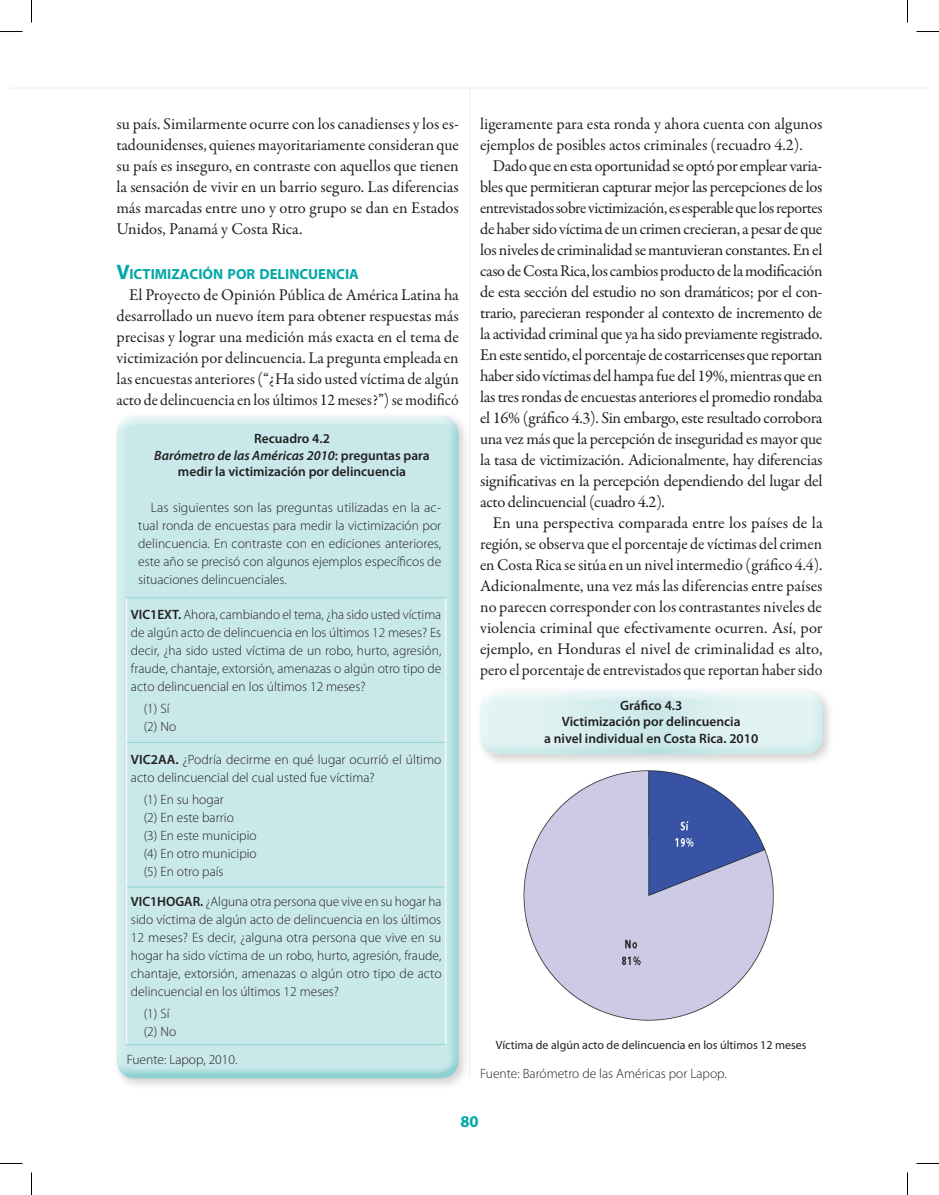
<style>
.page{position:relative;width:939px;height:1195px;background:#fff}
.page>*{position:absolute;margin:0;border:0;box-sizing:border-box;transform-origin:0 0}
._04_TXT_de_fondo{font:16.5px/21px "Garamond Premr Pro";letter-spacing:-.005em;color:#231f20;text-align:justify}
.t1{font:700 16.5px "Myriad Pro";color:#00a9a7}
._02_subtitulo_1{font:700 14.7px "Myriad Pro";color:#00a9a7}
._03d_TXT_recuadros{font:300 13.5px/18px "Myriad Pro";color:#231f20;text-align:justify}
._03_Título_de_recuad{font:600 13.5px/16.5px "Myriad Pro";color:#231f20;text-align:center}
._03a_Título_de_gráfi{font:600 13.5px/16.5px "Myriad Pro";color:#231f20;text-align:center}
._03c_fuente_gráficos{font:300 13.5px "Myriad Pro";color:#231f20}
._03c_fuente_gráficos-2{font:12px "Myriad Pro";color:#231f20}
.s1{font-size:21px}
.s2{font-style:italic}
.s3{font-weight:600}
</style>
<div class="page">
<hr style="left:469px;top:88px;width:1px;height:989px;background:#e2f3f3">
<hr style="left:10px;top:88px;width:897px;height:1px;background:#e2f3f3">
<svg style="left:907px;top:88px;width:22px;height:1px"></svg>
<div style="left:113px;top:411px;width:358px;height:679px;background:#231f20;opacity:.2"></div>
<div style="left:115px;top:418px;width:345px;height:661px;background:#c9e8e9"></div>
<hr style="left:126px;top:598px;width:1px;height:144px;background:#fff">
<hr style="left:445px;top:598px;width:1px;height:144px;background:#fff">
<hr style="left:126px;top:742px;width:1px;height:144px;background:#fff">
<hr style="left:445px;top:742px;width:1px;height:144px;background:#fff">
<hr style="left:126px;top:886px;width:1px;height:157px;background:#fff">
<hr style="left:445px;top:886px;width:1px;height:157px;background:#fff">
<hr style="left:126px;top:597px;width:320px;height:1px;background:#94d5d6">
<hr style="left:127px;top:741px;width:318px;height:1px;background:#94d5d6">
<hr style="left:127px;top:886px;width:318px;height:1px;background:#94d5d6">
<hr style="left:126px;top:1043px;width:320px;height:1px;background:#94d5d6">
<img style="left:523px;top:770px;width:251px;height:251px">
<div style="left:476px;top:686px;width:359px;height:80px;background:#231f20;opacity:.2"></div>
<div style="left:479px;top:686px;width:345px;height:57px;background:#fff"></div>
<div style="left:479px;top:693px;width:345px;height:62px;background:#e2f3f3;opacity:.75"></div>
<svg style="left:0;top:31px;width:22px;height:1px"></svg>
<svg style="left:916px;top:31px;width:23px;height:1px"></svg>
<svg style="left:31px;top:0;width:1px;height:23px"></svg>
<svg style="left:31px;top:1172px;width:1px;height:22px"></svg>
<svg style="left:907px;top:0;width:1px;height:23px"></svg>
<svg style="left:907px;top:1172px;width:1px;height:22px"></svg>
<p class="_04_TXT_de_fondo" style="left:117px;top:113px;width:344px">su país. Similarmente ocurre con los canadienses y los es&shy;tadounidenses, quienes mayoritariamente consideran que su país es inseguro, en contraste con aquellos que tienen la sensación de vivir en un barrio seguro. Las diferencias más marcadas entre uno y otro grupo se dan en Estados Unidos, Panamá y Costa Rica.</p>
<p class="_02_subtitulo_1" style="left:117px;top:264px;width:244px"><span class="s1">V</span>ICTIMIZACIÓN POR DELINCUENCIA</p>
<p class="_04_TXT_de_fondo" style="left:117px;top:284px;width:344px;text-indent:13px">El Proyecto de Opinión Pública de América Latina ha desarrollado un nuevo ítem para obtener respuestas más precisas y lograr una medición más exacta en el tema de victimización por delincuencia. La pregunta empleada en las encuestas anteriores (“¿Ha sido usted víctima de algún acto de delincuencia en los últimos 12 meses?”) se modificó</p>
<p class="_03_Título_de_recuad" style="left:254px;top:430px;width:77px">Recuadro 4.2</p>
<p class="_03_Título_de_recuad" style="left:154px;top:446px;width:277px"><span class="s2">Barómetro de las Américas 2010</span>: preguntas para medir la victimización por delincuencia</p>
<p class="_03d_TXT_recuadros" style="left:138px;top:498px;width:304px;text-indent:13px">Las siguientes son las preguntas utilizadas en la ac&shy;tual ronda de encuestas para medir la victimización por delincuencia. En contraste con en ediciones anteriores, este año se precisó con algunos ejemplos específicos de situaciones delincuenciales.</p>
<p class="_03d_TXT_recuadros" style="left:131px;top:605px;width:312px"><span class="s3">VIC1EXT.</span> Ahora, cambiando el tema, ¿ha sido usted víctima de algún acto de delincuencia en los últimos 12 meses? Es decir, ¿ha sido usted víctima de un robo, hurto, agresión, fraude, chantaje, extorsión, amenazas o algún otro tipo de acto delincuencial en los últimos 12 meses?</p>
<p class="_03d_TXT_recuadros" style="left:144px;top:699px;width:27px">(1) Sí</p>
<p class="_03d_TXT_recuadros" style="left:144px;top:717px;width:34px">(2) No</p>
<p class="_03d_TXT_recuadros" style="left:131px;top:749px;width:312px"><span class="s3">VIC2AA.</span> ¿Podría decirme en qué lugar ocurrió el último acto delincuencial del cual usted fue víctima?</p>
<p class="_03d_TXT_recuadros" style="left:144px;top:790px;width:82px">(1) En su hogar</p>
<p class="_03d_TXT_recuadros" style="left:144px;top:808px;width:92px">(2) En este barrio</p>
<p class="_03d_TXT_recuadros" style="left:144px;top:826px;width:114px">(3) En este municipio</p>
<p class="_03d_TXT_recuadros" style="left:144px;top:844px;width:115px">(4) En otro municipio</p>
<p class="_03d_TXT_recuadros" style="left:144px;top:862px;width:81px">(5) En otro país</p>
<p class="_03d_TXT_recuadros" style="left:131px;top:891px;width:312px"><span class="s3">VIC1HOGAR.</span> ¿Alguna otra persona que vive en su hogar ha sido víctima de algún acto de delincuencia en los últimos 12 meses? Es decir, ¿alguna otra persona que vive en su hogar ha sido víctima de un robo, hurto, agresión, fraude, chantaje, extorsión, amenazas o algún otro tipo de acto delincuencial en los últimos 12 meses?</p>
<p class="_03d_TXT_recuadros" style="left:144px;top:1004px;width:27px">(1) Sí</p>
<p class="_03d_TXT_recuadros" style="left:144px;top:1022px;width:34px">(2) No</p>
<p class="_03c_fuente_gráficos" style="left:127px;top:1050px;width:112px">Fuente: Lapop, 2010.</p>
<p class="_04_TXT_de_fondo" style="left:480px;top:113px;width:344px">ligeramente para esta ronda y ahora cuenta con algunos ejemplos de posibles actos criminales (recuadro 4.2).</p>
<p class="_04_TXT_de_fondo" style="left:480px;top:155px;width:344px;text-indent:13px">Dado que en esta oportunidad se optó por emplear varia&shy;bles que permitieran capturar mejor las percepciones de los entrevistados sobre victimización, es esperable que los reportes de haber sido víctima de un crimen crecieran, a pesar de que los niveles de criminalidad se mantuvieran constantes. En el caso de Costa Rica, los cambios producto de la modificación de esta sección del estudio no son dramáticos; por el con&shy;trario, parecieran responder al contexto de incremento de la actividad criminal que ya ha sido previamente registrado.<br>En este sentido, el porcentaje de costarricenses que reportan haber sido víctimas del hampa fue del 19%, mientras que en las tres rondas de encuestas anteriores el promedio rondaba el 16% (gráfico 4.3). Sin embargo, este resultado corrobora una vez más que la percepción de inseguridad es mayor que la tasa de victimización. Adicionalmente, hay diferencias significativas en la percepción dependiendo del lugar del acto delincuencial (cuadro 4.2).</p>
<p class="_04_TXT_de_fondo" style="left:480px;top:512px;width:344px;text-indent:13px">En una perspectiva comparada entre los países de la región, se observa que el porcentaje de víctimas del crimen en Costa Rica se sitúa en un nivel intermedio (gráfico 4.4).<br>Adicionalmente, una vez más las diferencias entre países no parecen corresponder con los contrastantes niveles de violencia criminal que efectivamente ocurren. Así, por ejemplo, en Honduras el nivel de criminalidad es alto, pero el porcentaje de entrevistados que reportan haber sido</p>
<p class="_03a_Título_de_gráfi" style="left:620px;top:696px;width:64px">Gráfico 4.3</p>
<p class="_03a_Título_de_gráfi" style="left:544px;top:713px;width:216px">Victimización por delincuencia<br>a nivel individual en Costa Rica. 2010</p>
<p class="_03c_fuente_gráficos-2" style="left:496px;top:1037px;width:312px">Víctima de algún acto de delincuencia en los últimos 12 meses</p>
<p class="_03c_fuente_gráficos" style="left:480px;top:1065px;width:248px">Fuente: Barómetro de las Américas por Lapop.</p>
<p class="t1" style="left:460px;top:1110px;width:20px">80</p>
</div>
